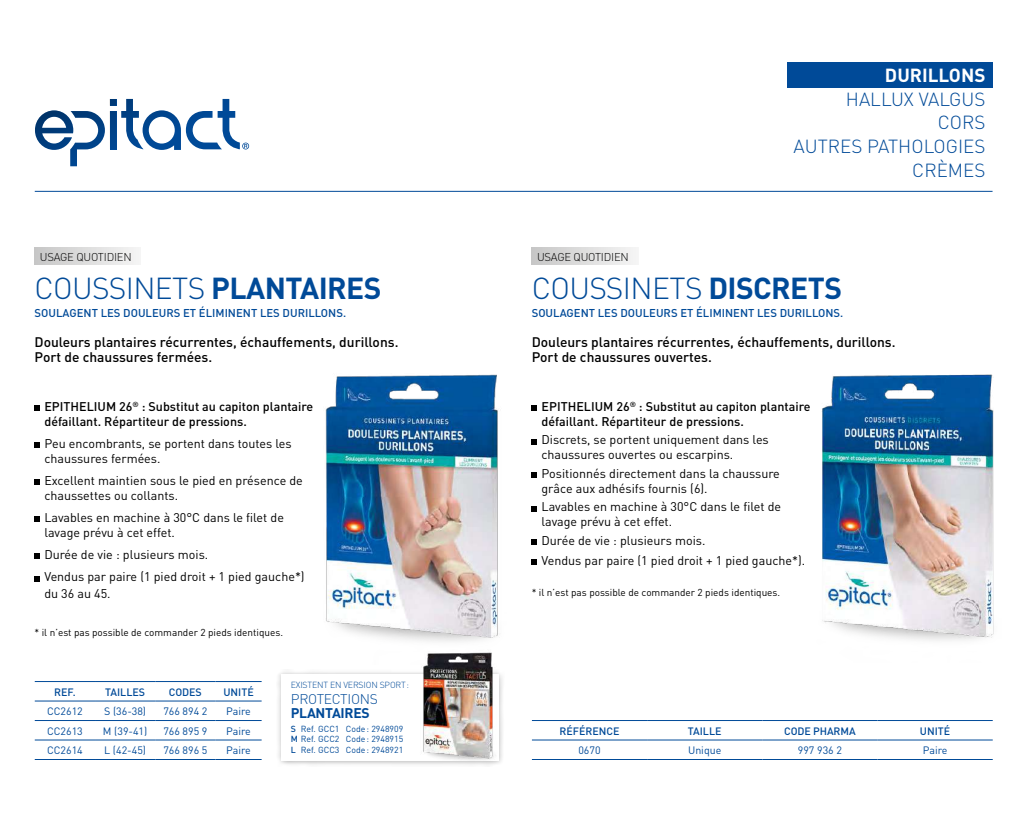
<style>
.page{position:relative;width:1028px;height:815px;background:#fff}
.page>*{position:absolute;margin:0;border:0;box-sizing:border-box;transform-origin:0 0}
.t1{font:300 30px "DIN";letter-spacing:-.02em;color:#004a98}
.t2{font:300 18.75px/23.8px "DIN";color:#004a98;text-align:right}
.t3{font:700 18.75px "DIN";color:#fff}
.t4{font:300 13.88px "DIN";letter-spacing:-.02em;color:#004a98}
.t5{font:700 13.88px "DIN";letter-spacing:-.02em;color:#004a98}
.t6{font:500 13.75px/15px "DIN";color:#000}
.t7{font:12.5px/15px "DIN";color:#000}
.t8{font:500 12.5px/15px "DIN";color:#000}
.t9{font:500 11.25px "DIN";color:#004a98}
.t10{font:300 11.25px "DIN";letter-spacing:-.02em;color:#000}
.t11{font:10.62px "DIN";color:#004a98}
.t12{font:500 10.62px "DIN";color:#004a98}
.t13{font:10px "DIN";color:#000}
.t14{font:8.75px/10.5px "DIN";color:#004a98;text-align:justify}
.t15{font:300 8.75px "DIN";letter-spacing:-.02em;color:#004a98}
.s1{font-weight:700}
.s2{font-weight:500}
</style>
<div class="page">
<hr style="left:35px;top:681px;width:60px;height:1px;background:#004a98">
<hr style="left:95px;top:681px;width:60px;height:1px;background:#004a98">
<hr style="left:155px;top:681px;width:60px;height:1px;background:#004a98">
<hr style="left:215px;top:681px;width:47px;height:1px;background:#004a98">
<hr style="left:35px;top:701px;width:60px;height:1px;background:#004a98">
<hr style="left:95px;top:701px;width:60px;height:1px;background:#004a98">
<hr style="left:155px;top:701px;width:60px;height:1px;background:#004a98">
<hr style="left:215px;top:701px;width:47px;height:1px;background:#004a98">
<hr style="left:35px;top:720px;width:60px;height:1px;background:#004a98">
<hr style="left:95px;top:720px;width:60px;height:1px;background:#004a98">
<hr style="left:155px;top:720px;width:60px;height:1px;background:#004a98">
<hr style="left:215px;top:720px;width:47px;height:1px;background:#004a98">
<hr style="left:35px;top:740px;width:60px;height:1px;background:#004a98">
<hr style="left:95px;top:740px;width:60px;height:1px;background:#004a98">
<hr style="left:155px;top:740px;width:60px;height:1px;background:#004a98">
<hr style="left:215px;top:740px;width:47px;height:1px;background:#004a98">
<hr style="left:35px;top:759px;width:60px;height:1px;background:#004a98">
<hr style="left:95px;top:759px;width:60px;height:1px;background:#004a98">
<hr style="left:155px;top:759px;width:60px;height:1px;background:#004a98">
<hr style="left:215px;top:759px;width:47px;height:1px;background:#004a98">
<hr style="left:532px;top:720px;width:115px;height:1px;background:#004a98">
<hr style="left:647px;top:720px;width:115px;height:1px;background:#004a98">
<hr style="left:762px;top:720px;width:115px;height:1px;background:#004a98">
<hr style="left:877px;top:720px;width:115px;height:1px;background:#004a98">
<hr style="left:532px;top:740px;width:115px;height:1px;background:#004a98">
<hr style="left:647px;top:740px;width:115px;height:1px;background:#004a98">
<hr style="left:762px;top:740px;width:115px;height:1px;background:#004a98">
<hr style="left:877px;top:740px;width:115px;height:1px;background:#004a98">
<hr style="left:532px;top:759px;width:115px;height:1px;background:#004a98">
<hr style="left:647px;top:759px;width:115px;height:1px;background:#004a98">
<hr style="left:762px;top:759px;width:115px;height:1px;background:#004a98">
<hr style="left:877px;top:759px;width:115px;height:1px;background:#004a98">
<hr style="left:35px;top:191px;width:957px;height:1px;background:#004a98">
<div style="left:787px;top:62px;width:205px;height:26px;background:#004a98"></div>
<svg style="left:35px;top:405px;width:5px;height:6px"></svg>
<svg style="left:35px;top:442px;width:5px;height:6px"></svg>
<svg style="left:35px;top:480px;width:5px;height:5px"></svg>
<svg style="left:35px;top:517px;width:5px;height:5px"></svg>
<svg style="left:35px;top:554px;width:5px;height:5px"></svg>
<svg style="left:35px;top:576px;width:5px;height:5px"></svg>
<svg style="left:531px;top:405px;width:6px;height:6px"></svg>
<svg style="left:531px;top:439px;width:6px;height:5px"></svg>
<svg style="left:531px;top:472px;width:6px;height:6px"></svg>
<svg style="left:531px;top:506px;width:6px;height:5px"></svg>
<svg style="left:531px;top:540px;width:6px;height:5px"></svg>
<svg style="left:531px;top:560px;width:6px;height:5px"></svg>
<div style="left:35px;top:247px;width:106px;height:18px;background:linear-gradient(to right,#c7c7c7,#f5f5f5)"></div>
<div style="left:531px;top:247px;width:107px;height:18px;background:linear-gradient(to right,#c6c6c6,#f6f5f5)"></div>
<div style="left:276px;top:669px;width:228px;height:98px;background:#000;opacity:.3"></div>
<div style="left:282px;top:674px;width:217px;height:87px;background:#fff"></div>
<img style="left:415px;top:665px;width:88px;height:96px">
<img style="left:427px;top:641px;width:65px;height:24px">
<img style="left:325px;top:374px;width:173px;height:267px">
<img style="left:822px;top:374px;width:172px;height:267px">
<svg style="left:35px;top:99px;width:214px;height:67px"></svg>
<p class="t10" style="left:40px;top:250px;width:93px">USAGE QUOTIDIEN</p>
<p class="t10" style="left:537px;top:250px;width:93px">USAGE QUOTIDIEN</p>
<h2 class="t3" style="left:885px;top:63px;width:102px">DURILLONS</h2>
<h2 class="t2" style="left:793px;top:87px;width:193px">HALLUX VALGUS<br>CORS<br>AUTRES PATHOLOGIES<br>CRÈMES</h2>
<h1 class="t1" style="left:35px;top:270px;width:348px">COUSSINETS <span class="s1">PLANTAIRES</span></h1>
<p class="t9" style="left:35px;top:305px;width:313px">SOULAGENT LES DOULEURS ET ÉLIMINENT LES DURILLONS.</p>
<h1 class="t1" style="left:531px;top:270px;width:312px">COUSSINETS <span class="s1">DISCRETS</span></h1>
<p class="t9" style="left:531px;top:305px;width:313px">SOULAGENT LES DOULEURS ET ÉLIMINENT LES DURILLONS.</p>
<p class="t6" style="left:35px;top:334px;width:365px">Douleurs plantaires récurrentes, échauffements, durillons.<br>Port de chaussures fermées.</p>
<p class="t6" style="left:531px;top:334px;width:365px">Douleurs plantaires récurrentes, échauffements, durillons.<br>Port de chaussures ouvertes.</p>
<p class="t8" style="left:44px;top:398px;width:270px">EPITHELIUM 26<sup>®</sup> : Substitut au capiton plantaire défaillant. Répartiteur de pressions.</p>
<p class="t7" style="left:44px;top:436px;width:249px">Peu encombrants, se portent dans toutes les chaussures fermées.</p>
<p class="t7" style="left:44px;top:473px;width:260px">Excellent maintien sous le pied en présence de chaussettes ou collants.</p>
<p class="t7" style="left:44px;top:510px;width:241px">Lavables en machine à 30°C dans le filet de lavage prévu à cet effet.</p>
<p class="t7" style="left:44px;top:543px;width:262px;line-height:22.1px">Durée de vie : plusieurs mois.<br>Vendus par paire (1 pied droit + 1 pied gauche*)</p>
<p class="t7" style="left:44px;top:585px;width:68px">du 36 au 45.</p>
<p class="t13" style="left:35px;top:626px;width:250px">* il n’est pas possible de commander 2 pieds identiques.</p>
<p class="t12" style="left:54px;top:685px;width:23px">REF.</p>
<p class="t12" style="left:105px;top:685px;width:41px">TAILLES</p>
<p class="t12" style="left:169px;top:685px;width:34px">CODES</p>
<p class="t12" style="left:223px;top:685px;width:32px">UNITÉ</p>
<p class="t11" style="left:47px;top:705px;width:37px">CC2612</p>
<p class="t11" style="left:104px;top:705px;width:43px">S (36-38)</p>
<p class="t11" style="left:163px;top:705px;width:46px">766 894 2</p>
<p class="t11" style="left:226px;top:705px;width:26px">Paire</p>
<p class="t11" style="left:47px;top:724px;width:37px">CC2613</p>
<p class="t11" style="left:103px;top:724px;width:46px">M (39-41)</p>
<p class="t11" style="left:163px;top:724px;width:46px">766 895 9</p>
<p class="t11" style="left:226px;top:724px;width:26px">Paire</p>
<p class="t11" style="left:47px;top:744px;width:37px">CC2614</p>
<p class="t11" style="left:104px;top:744px;width:43px">L (42-45)</p>
<p class="t11" style="left:163px;top:744px;width:46px">766 896 5</p>
<p class="t11" style="left:226px;top:744px;width:26px">Paire</p>
<p class="t15" style="left:291px;top:679px;width:120px">EXISTENT EN VERSION SPORT:</p>
<p class="t4" style="left:291px;top:691px;width:89px">PROTECTIONS</p>
<p class="t5" style="left:291px;top:704px;width:80px">PLANTAIRES</p>
<p class="t14" style="left:291px;top:723px;width:114px"><span class="s2">S</span> Ref. GCC1 Code: 2948909<br><span class="s2">M</span> Ref. GCC2 Code: 2948915<br><span class="s2">L</span> Ref. GCC3 Code: 2948921</p>
<p class="t8" style="left:541px;top:398px;width:270px">EPITHELIUM 26<sup>®</sup> : Substitut au capiton plantaire défaillant. Répartiteur de pressions.</p>
<p class="t7" style="left:541px;top:432px;width:229px">Discrets, se portent uniquement dans les chaussures ouvertes ou escarpins.</p>
<p class="t7" style="left:541px;top:466px;width:240px">Positionnés directement dans la chaussure grâce aux adhésifs fournis (6).</p>
<p class="t7" style="left:541px;top:499px;width:241px">Lavables en machine à 30°C dans le filet de lavage prévu à cet effet.</p>
<p class="t7" style="left:541px;top:530px;width:265px;line-height:20px">Durée de vie : plusieurs mois.<br>Vendus par paire (1 pied droit + 1 pied gauche*).</p>
<p class="t13" style="left:531px;top:586px;width:250px">* il n’est pas possible de commander 2 pieds identiques.</p>
<p class="t12" style="left:559px;top:724px;width:62px">RÉFÉRENCE</p>
<p class="t12" style="left:688px;top:724px;width:35px">TAILLE</p>
<p class="t12" style="left:784px;top:724px;width:73px">CODE PHARMA</p>
<p class="t12" style="left:920px;top:724px;width:32px">UNITÉ</p>
<p class="t11" style="left:578px;top:744px;width:24px">0670</p>
<p class="t11" style="left:688px;top:744px;width:35px">Unique</p>
<p class="t11" style="left:798px;top:744px;width:46px">997 936 2</p>
<p class="t11" style="left:922px;top:744px;width:26px">Paire</p>
</div>
